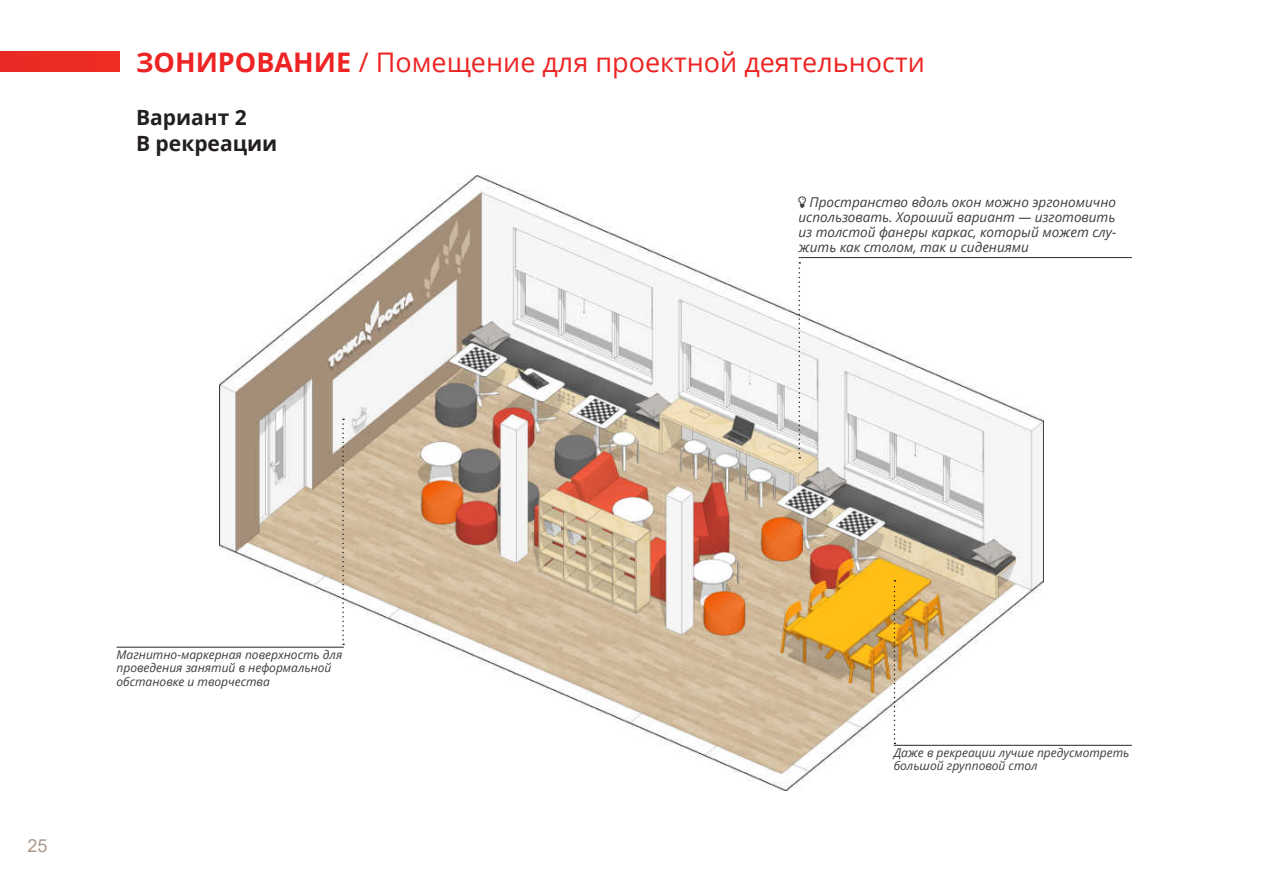
<style>
.page{position:relative;width:1263px;height:893px;background:#fff}
.page>*{position:absolute;margin:0;border:0;box-sizing:border-box;transform-origin:0 0}
.t1{font:27px "Open Sans";color:#ee2323}
.t2{font:700 21px/26.2px "Open Sans";color:#231f20}
.t3{font:18px "Arial";color:#ab998c}
.t4{font:italic 13.5px/15px "Open Sans";color:#3e3e3f;text-align:justify}
.t5{font:italic 12px/13.5px "Open Sans";color:#3e3e3f}
.s1{font-weight:700}
</style>
<div class="page">
<div style="left:1px;top:51px;width:118px;height:21px;background:#ea2c23"></div>
<img style="left:220px;top:176px;width:823px;height:615px">
<hr style="left:117px;top:647px;width:227px;height:1px;background:#3e3e3f">
<svg style="left:342px;top:419px;width:2px;height:226px"></svg>
<hr style="left:798px;top:257px;width:334px;height:1px;background:#3e3e3f">
<svg style="left:798px;top:262px;width:2px;height:196px"></svg>
<svg style="left:894px;top:580px;width:1px;height:164px"></svg>
<hr style="left:894px;top:745px;width:238px;height:1px;background:#3e3e3f">
<svg style="left:798px;top:196px;width:8px;height:12px"></svg>
<h1 class="t1" style="left:136px;top:44px;width:790px"><span class="s1">ЗОНИРОВАНИЕ</span> / Помещение для проектной деятельности</h1>
<h2 class="t2" style="left:136px;top:104px;width:143px">Вариант 2<br>В рекреации</h2>
<p class="t4" style="left:798px;top:194px;width:319px;text-indent:11px">Пространство вдоль окон можно эргономично использовать. Хороший вариант — изготовить из толстой фанеры каркас, который может слу&shy;жить как столом, так и сидениями</p>
<h3 class="t3" style="left:27px;top:835px;width:22px">25</h3>
<p class="t5" style="left:117px;top:647px;width:227px">Магнитно-маркерная поверхность для проведения занятий в неформальной обстановке и творчества</p>
<p class="t5" style="left:894px;top:745px;width:237px">Даже в рекреации лучше предусмотреть большой групповой стол</p>
</div>
